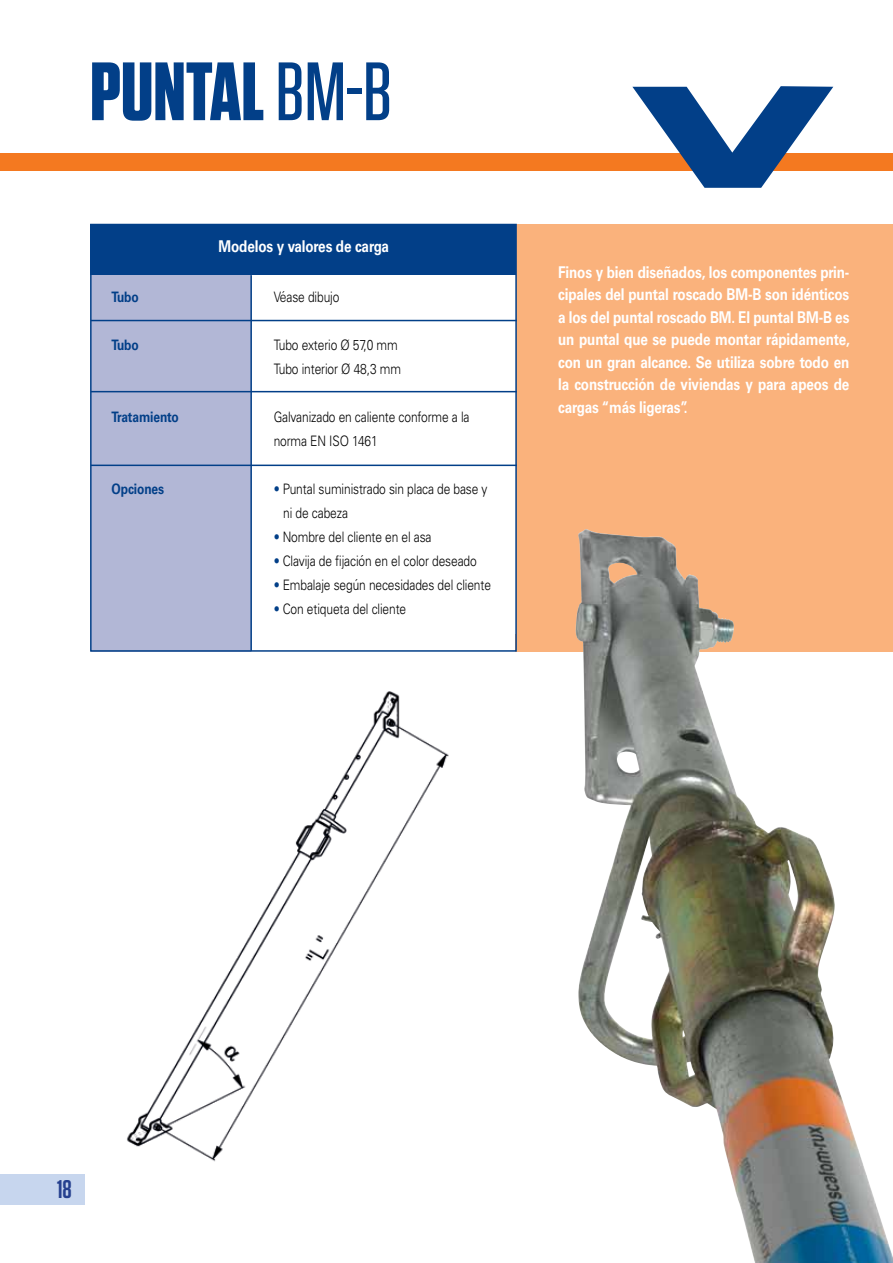
<style>
.page{position:relative;width:893px;height:1263px;background:#fff}
.page>*{position:absolute;margin:0;border:0;box-sizing:border-box;transform-origin:0 0}
.t1{font:700 82.5px "Tungsten";color:#023f88}
.t2{font:600 25.5px "Tungsten";color:#25408f}
.t3{font:700 16.2px/22.5px "Univers LTCE";letter-spacing:-.01em;color:#fff;text-align:justify;scale:.83 1}
.t4{font:300 14.4px/24px "Univers LTCE";letter-spacing:-.01em;color:#000;scale:.83 1}
.t5{font:700 14.4px "Univers LTCE";letter-spacing:-.01em;color:#023f88;scale:.83 1}
.s1{font-weight:500}
.s2{color:#023f88}
</style>
<div class="page">
<img style="left:0;top:691px;width:449px;height:506px">
<div style="left:515px;top:224px;width:378px;height:428px;background:#fab27c"></div>
<div style="left:0;top:153px;width:893px;height:17px;background:#f47920"></div>
<svg style="left:632px;top:86px;width:201px;height:102px"></svg>
<div style="left:0;top:1175px;width:84px;height:30px;background:#c7d6ee"></div>
<img style="left:576px;top:530px;width:317px;height:733px">
<div style="left:91px;top:274px;width:160px;height:378px;background:#b2b7d6"></div>
<div style="left:90px;top:224px;width:427px;height:428px;border:2px solid #023f88"></div>
<div style="left:91px;top:225px;width:425px;height:50px;background:#023f88"></div>
<hr style="left:250px;top:275px;width:2px;height:376px;background:#023f88">
<hr style="left:91px;top:320px;width:426px;height:1px;background:#023f88">
<hr style="left:91px;top:391px;width:426px;height:1px;background:#023f88">
<hr style="left:91px;top:465px;width:426px;height:1px;background:#023f88">
<h1 class="t1" style="left:90px;top:47px;width:303px">PUNTAL <span class="s1">BM-B</span></h1>
<p class="t3" style="left:218px;top:235px;width:207px">Modelos y valores de carga</p>
<p class="t5" style="left:112px;top:288px;width:34px">Tubo</p>
<p class="t4" style="left:274px;top:285px;width:81px">Véase dibujo</p>
<p class="t5" style="left:112px;top:336px;width:34px">Tubo</p>
<p class="t4" style="left:274px;top:333px;width:155px">Tubo exterio Ø 57,0 mm<br>Tubo interior Ø 48,3 mm</p>
<p class="t5" style="left:112px;top:408px;width:82px">Tratamiento</p>
<p class="t4" style="left:274px;top:405px;width:238px">Galvanizado en caliente conforme a la norma EN ISO 1461</p>
<p class="t5" style="left:112px;top:480px;width:65px">Opciones</p>
<p class="t4" style="left:283px;top:477px;width:248px;text-indent:-10px"><span class="s2">•</span> Puntal suministrado sin placa de base y ni de cabeza</p>
<p class="t4" style="left:274px;top:525px;width:192px"><span class="s2">•</span> Nombre del cliente en el asa</p>
<p class="t4" style="left:274px;top:549px;width:246px"><span class="s2">•</span> Clavija de fijación en el color deseado</p>
<p class="t4" style="left:274px;top:573px;width:263px"><span class="s2">•</span> Embalaje según necesidades del cliente</p>
<p class="t4" style="left:274px;top:597px;width:161px"><span class="s2">•</span> Con etiqueta del cliente</p>
<p class="t3" style="left:558px;top:261px;width:353px">Finos y bien diseñados, los componentes prin&shy;cipales del puntal roscado BM-B son idénticos a los del puntal roscado BM. El puntal BM-B es un puntal que se puede montar rápidamente, con un gran alcance. Se utiliza sobre todo en la construcción de viviendas y para apeos de cargas “más ligeras”.</p>
<h2 class="t2" style="left:57px;top:1176px;width:16px">18</h2>
</div>
